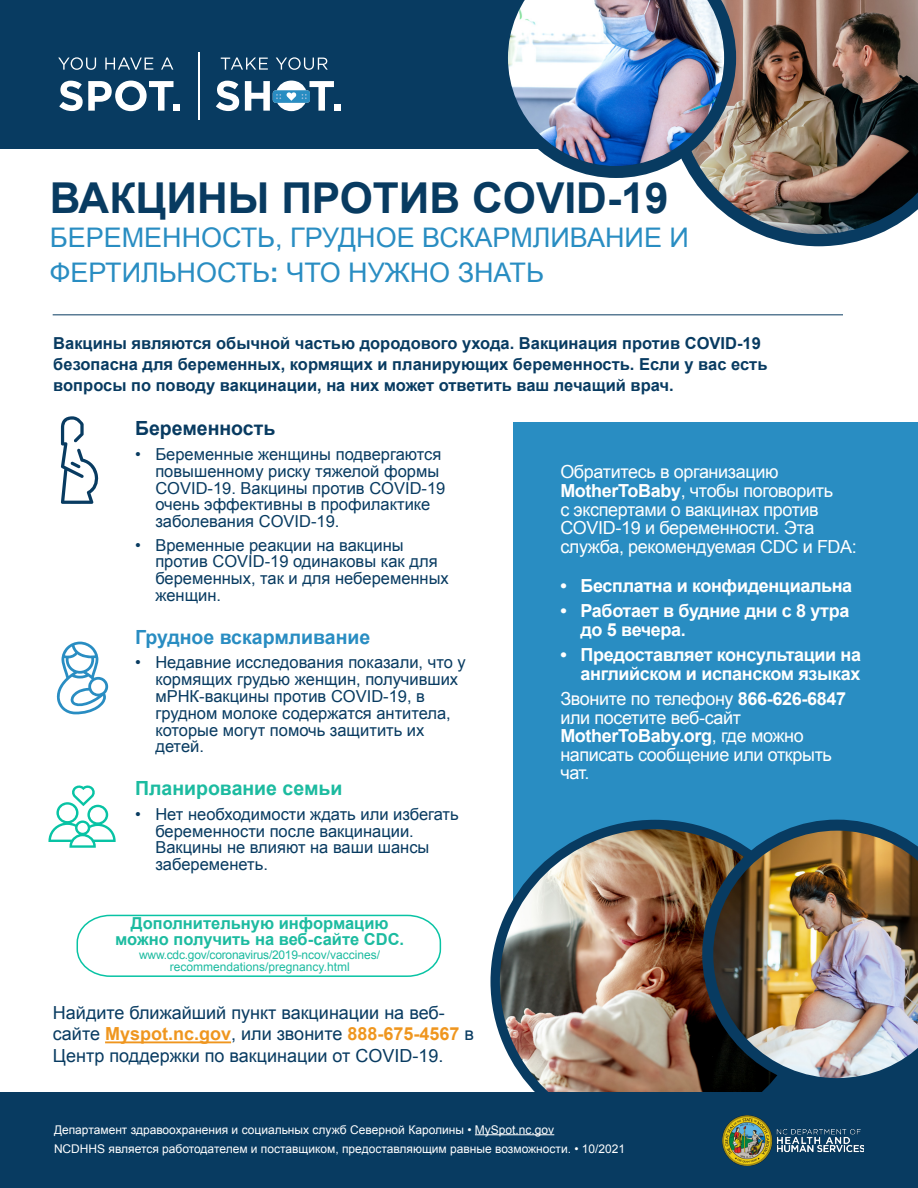
<style>
.page{position:relative;width:918px;height:1188px;background:#fff}
.page>*{position:absolute;margin:0;border:0;box-sizing:border-box;transform-origin:0 0}
.t1{font:700 42.6px "Arial";color:#083b61}
.t2{font:27px/34.5px "Arial";color:#298dc2}
.t3{font:700 19.5px "Arial";color:#298dc2}
.t4{font:700 19.5px "Arial";color:#1cbba0}
.t5{font:700 19.5px "Arial";color:#083b61}
.t6{font:18px/18.6px "Arial";letter-spacing:-.02em;color:#fff}
.t7{font:18px/21.6px "Arial";color:#083b61}
.t8{font:700 18px/18.6px "Arial";letter-spacing:-.02em;color:#fff}
.t9{font:16.5px/16.8px "Arial";color:#083b61}
.t10{font:700 16.5px/21px "Arial";color:#083b61}
.t11{font:700 16.5px/16.5px "Arial";color:#1cbba0;text-align:center}
.Body{font:12px/19.5px "Arial";color:#fff}
.t12{font:12px/12px "Arial";color:#1cbba0;text-align:center}
.s1{font-weight:700}
.s2{font-weight:700;color:#ef961f}
</style>
<div class="page">
<div style="left:513px;top:423px;width:405px;height:513px;background:#298dc2"></div>
<img style="left:495px;top:825px;width:320px;height:268px">
<hr style="left:105px;top:1041px;width:126px;height:2px;background:#ef961f">
<div style="left:0;top:0;width:918px;height:148px;background:#083b61"></div>
<div style="left:0;top:1093px;width:918px;height:95px;background:#083b61"></div>
<hr style="left:475px;top:1134px;width:79px;height:1px;background:#fff">
<img style="left:723px;top:1116px;width:141px;height:49px">
<hr style="left:53px;top:314px;width:790px;height:1px;background:#083b61">
<img style="left:692px;top:0;width:226px;height:246px">
<img style="left:496px;top:0;width:240px;height:178px">
<img style="left:702px;top:820px;width:216px;height:269px">
<svg style="left:48px;top:785px;width:68px;height:63px"></svg>
<svg style="left:57px;top:642px;width:51px;height:73px"></svg>
<svg style="left:61px;top:416px;width:38px;height:88px"></svg>
<svg style="left:221px;top:57px;width:47px;height:13px"></svg>
<svg style="left:276px;top:57px;width:52px;height:13px"></svg>
<svg style="left:216px;top:81px;width:23px;height:30px"></svg>
<div style="left:334px;top:104px;width:7px;height:7px;background:#fff"></div>
<hr style="left:198px;top:52px;width:2px;height:67px;background:#fff">
<svg style="left:58px;top:57px;width:38px;height:13px"></svg>
<svg style="left:105px;top:57px;width:48px;height:13px"></svg>
<svg style="left:161px;top:57px;width:12px;height:13px"></svg>
<svg style="left:59px;top:81px;width:115px;height:30px"></svg>
<div style="left:173px;top:104px;width:7px;height:7px;background:#fff"></div>
<svg style="left:245px;top:81px;width:89px;height:30px"></svg>
<svg style="left:76px;top:914px;width:366px;height:63px"></svg>
<p class="t1" style="left:50px;top:170px;width:620px">ВАКЦИНЫ ПРОТИВ COVID-19</p>
<p class="t2" style="left:50px;top:221px;width:640px">БЕРЕМЕННОСТЬ, ГРУДНОЕ ВСКАРМЛИВАНИЕ И<br>ФЕРТИЛЬНОСТЬ<span class="s1">:</span> ЧТО НУЖНО ЗНАТЬ</p>
<p class="t10" style="left:53px;top:333px;width:716px">Вакцины являются обычной частью дородового ухода. Вакцинация против COVID-19 безопасна для беременных, кормящих и планирующих беременность. Если у вас есть вопросы по поводу вакцинации, на них может ответить ваш лечащий врач.</p>
<h2 class="t5" style="left:135px;top:415px;width:142px">Беременность</h2>
<p class="t9" style="left:155px;top:446px;width:292px;text-indent:-20px">• Беременные женщины подвергаются повышенному риску тяжелой формы<br>COVID-19. Вакцины против COVID-19 очень эффективны в профилактике заболевания COVID-19.</p>
<p class="t9" style="left:155px;top:537px;width:295px;text-indent:-20px">• Временные реакции на вакцины против COVID-19 одинаковы как для беременных, так и для небеременных женщин.</p>
<h2 class="t3" style="left:135px;top:624px;width:237px">Грудное вскармливание</h2>
<p class="t9" style="left:155px;top:654px;width:312px;text-indent:-20px">• Недавние исследования показали, что у кормящих грудью женщин, получивших мРНК-вакцины против COVID-19, в грудном молоке содержатся антитела, которые могут помочь защитить их детей.</p>
<h2 class="t4" style="left:135px;top:775px;width:209px">Планирование семьи</h2>
<p class="t9" style="left:155px;top:806px;width:305px;text-indent:-20px">• Нет необходимости ждать или избегать беременности после вакцинации.<br>Вакцины не влияют на ваши шансы забеременеть.</p>
<p class="t6" style="left:560px;top:463px;width:298px">Обратитесь в организацию<br><span class="s1">MotherToBaby</span>, чтобы поговорить<br>с экспертами о вакцинах против<br>COVID-19 и беременности. Эта служба, рекомендуемая CDC и FDA:</p>
<p class="t8" style="left:560px;top:577px;width:294px">• Бесплатна и конфиденциальна</p>
<p class="t8" style="left:581px;top:602px;width:270px;text-indent:-20px">• Работает в будние дни с 8 утра до 5 вечера.</p>
<p class="t8" style="left:560px;top:646px;width:302px;text-align:right">• Предоставляет консультации на английском и испанском языках</p>
<p class="t6" style="left:560px;top:690px;width:287px">Звоните по телефону <span class="s1">866‑626‑6847 </span>или посетите веб-сайт<br><span class="s1">MotherToBaby.org</span>, где можно написать сообщение или открыть чат.</p>
<h2 class="t11" style="left:115px;top:915px;width:290px">Дополнительную информацию можно получить на веб-сайте CDC.</h2>
<h2 class="t12" style="left:139px;top:949px;width:243px">www.cdc.gov/coronavirus/2019-ncov/vaccines/ recommendations/pregnancy.html</h2>
<p class="t7" style="left:53px;top:1002px;width:423px">Найдите ближайший пункт вакцинации на веб&shy;сайте <span class="s2">Myspot.nc.gov</span>, или звоните <span class="s2">888‑675‑4567</span> в<br>Центр поддержки по вакцинации от COVID-19.</p>
<p class="Body" style="left:54px;top:1120px;width:573px">Департамент здравоохранения и социальных служб Северной Каролины • MySpot.nc.gov<br>NCDHHS является работодателем и поставщиком, предоставляющим равные возможности. • 10/2021</p>
</div>
